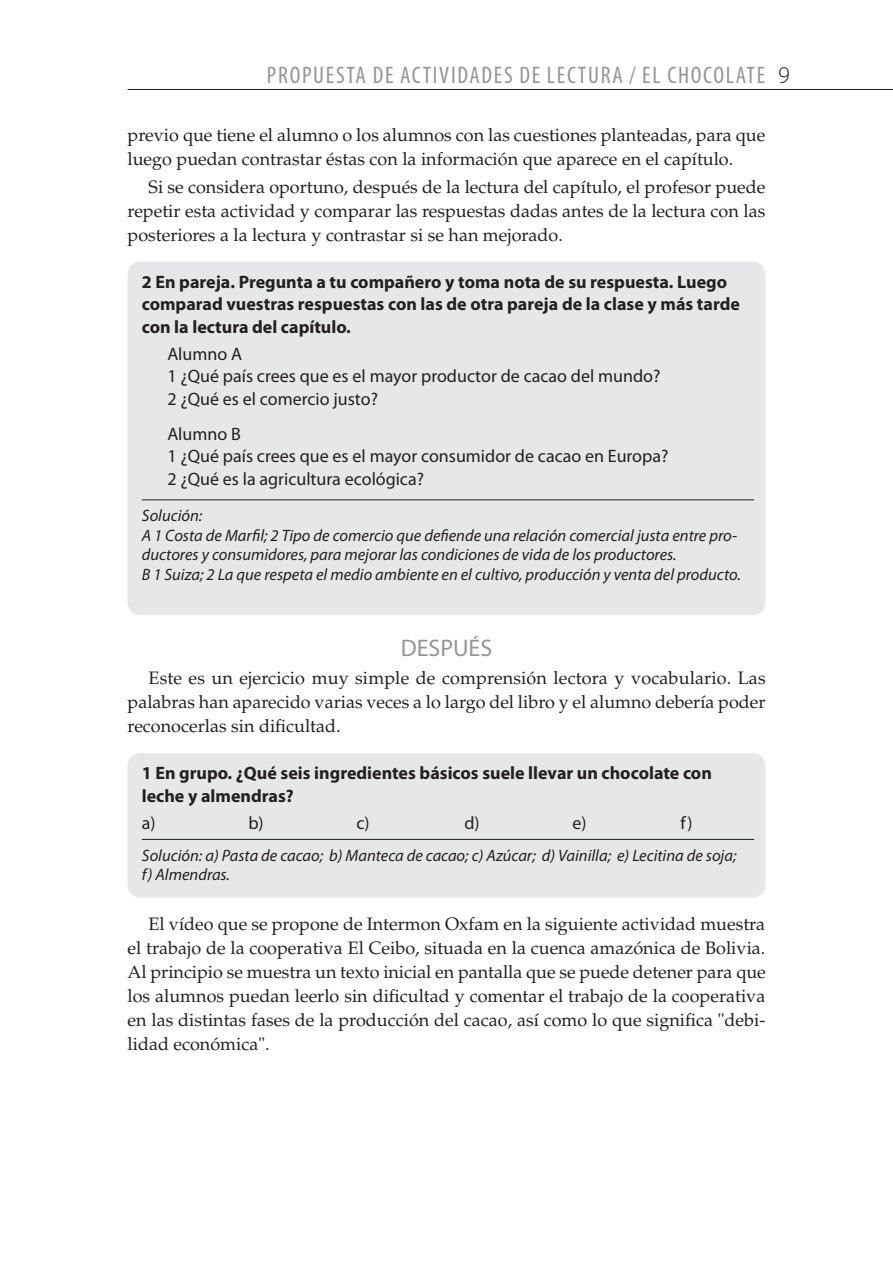
<style>
.page{position:relative;width:893px;height:1263px;background:#fff}
.page>*{position:absolute;margin:0;border:0;box-sizing:border-box;transform-origin:0 0}
.t1{font:condensed 24px "Myriad Pro";letter-spacing:.07em;color:#939598}
.t2{font:24px "Myriad Pro";color:#939598}
.t3{font:300 24px "Myriad Pro";color:#231f20}
.t4{font:18px/24px "Palatino LT Std";color:#231f20;text-align:justify}
.t5{font:700 18px/22.5px "Myriad Pro";color:#231f20}
.t6{font:18px/22.5px "Myriad Pro";color:#231f20}
.t7{font:italic 16.5px/19.5px "Myriad Pro";color:#231f20}
</style>
<div class="page">
<hr style="left:128px;top:89px;width:765px;height:1px;background:#231f20">
<div style="left:128px;top:261px;width:637px;height:354px;background:#e6e7e9;border-radius:13px"></div>
<hr style="left:142px;top:500px;width:612px;height:1px;background:#231f20">
<div style="left:128px;top:753px;width:637px;height:145px;background:#e6e7e9;border-radius:13px"></div>
<hr style="left:142px;top:839px;width:612px;height:1px;background:#231f20">
<p class="t1" style="left:267px;top:60px;width:436px">PROPUESTA DE ACTIVIDADES DE LECTURA / EL CHOCOLATE</p>
<p class="t3" style="left:778px;top:62px;width:13px">9</p>
<p class="t4" style="left:128px;top:123px;width:639px">previo que tiene el alumno o los alumnos con las cuestiones planteadas, para que luego puedan contrastar éstas con la información que aparece en el capítulo.</p>
<p class="t4" style="left:128px;top:175px;width:639px;text-indent:21px">Si se considera oportuno, después de la lectura del capítulo, el profesor puede repetir esta actividad y comparar las respuestas dadas antes de la lectura con las posteriores a la lectura y contrastar si se han mejorado.</p>
<p class="t5" style="left:142px;top:270px;width:600px">2 En pareja. Pregunta a tu compañero y toma nota de su respuesta. Luego comparad vuestras respuestas con las de otra pareja de la clase y más tarde con la lectura del capítulo.</p>
<p class="t6" style="left:167px;top:342px;width:495px">Alumno A<br>1 ¿Qué país crees que es el mayor productor de cacao del mundo?<br>2 ¿Qué es el comercio justo?</p>
<p class="t6" style="left:167px;top:422px;width:503px">Alumno B<br>1 ¿Qué país crees que es el mayor consumidor de cacao en Europa?<br>2 ¿Qué es la agricultura ecológica?</p>
<p class="t7" style="left:142px;top:506px;width:601px">Solución:<br>A 1 Costa de Marfil; 2 Tipo de comercio que defiende una relación comercial justa entre pro&shy;ductores y consumidores, para mejorar las condiciones de vida de los productores.<br>B 1 Suiza; 2 La que respeta el medio ambiente en el cultivo, producción y venta del producto.</p>
<p class="t2" style="left:401px;top:633px;width:93px">DESPUÉS</p>
<p class="t4" style="left:128px;top:667px;width:640px;text-indent:21px">Este es un ejercicio muy simple de comprensión lectora y vocabulario. Las palabras han aparecido varias veces a lo largo del libro y el alumno debería poder reconocerlas sin dificultad.</p>
<p class="t5" style="left:142px;top:761px;width:572px">1 En grupo. ¿Qué seis ingredientes básicos suele llevar un chocolate con leche y almendras?</p>
<p class="t6" style="left:142px;top:811px;width:15px">a)</p>
<p class="t6" style="left:248px;top:811px;width:17px">b)</p>
<p class="t6" style="left:356px;top:811px;width:15px">c)</p>
<p class="t6" style="left:464px;top:811px;width:17px">d)</p>
<p class="t6" style="left:572px;top:811px;width:16px">e)</p>
<p class="t6" style="left:680px;top:811px;width:14px">f)</p>
<p class="t7" style="left:142px;top:845px;width:596px">Solución: a) Pasta de cacao; b) Manteca de cacao; c) Azúcar; d) Vainilla; e) Lecitina de soja; f) Almendras.</p>
<p class="t4" style="left:128px;top:912px;width:640px;text-indent:21px">El vídeo que se propone de Intermon Oxfam en la siguiente actividad muestra el trabajo de la cooperativa El Ceibo, situada en la cuenca amazónica de Bolivia.<br>Al principio se muestra un texto inicial en pantalla que se puede detener para que los alumnos puedan leerlo sin dificultad y comentar el trabajo de la cooperativa en las distintas fases de la producción del cacao, así como lo que significa "debi&shy;lidad económica".</p>
</div>
